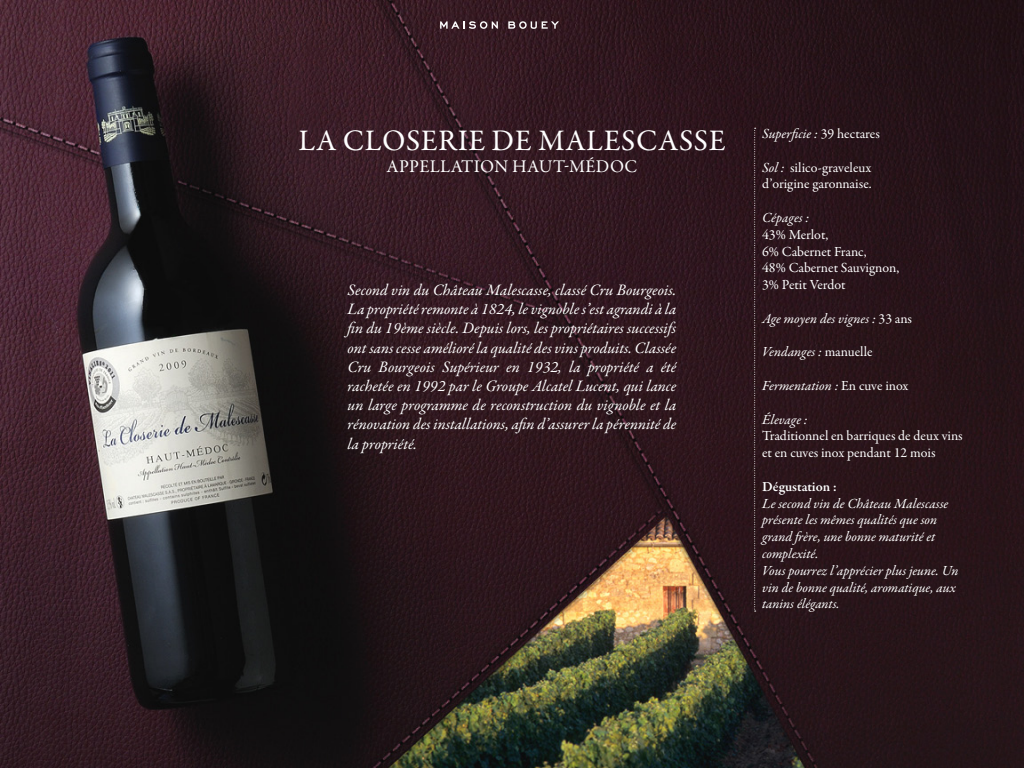
<style>
.page{position:relative;width:1024px;height:768px;background:#fff}
.page>*{position:absolute;margin:0;border:0;box-sizing:border-box;transform-origin:0 0}
.t1{font:30px "Garamond Premr Pro";letter-spacing:.02em;color:#fff}
.t2{font:18px "Garamond Premr Pro";letter-spacing:.02em;color:#fff}
.t3{font:italic 16px/19.2px "Garamond Premr Pro";color:#fff;text-align:justify}
.t4{font:italic 14px/16.8px "Garamond Premr Pro";color:#fff}
.t5{font:14px/16.8px "Garamond Premr Pro";color:#fff}
.t6{font:600 14px "Garamond Premr Pro";color:#fff}
.s1{font-style:normal}
.s2{font-style:italic}
</style>
<div class="page">
<img style="left:0;top:0;width:1024px;height:768px">
<svg style="left:754px;top:128px;width:2px;height:484px"></svg>
<svg style="left:440px;top:21px;width:58px;height:8px"></svg>
<svg style="left:508px;top:21px;width:51px;height:8px"></svg>
<p class="t1" style="left:298px;top:123px;width:429px">LA CLOSERIE DE MALESCASSE</p>
<p class="t2" style="left:387px;top:155px;width:252px">APPELLATION HAUT-MÉDOC</p>
<p class="t3" style="left:348px;top:281px;width:330px">Second vin du Château Malescasse, classé Cru Bourgeois.<br>La propriété remonte à 1824, le vignoble s’est agrandi à la fin du 19ème siècle. Depuis lors, les propriétaires successifs ont sans cesse amélioré la qualité des vins produits. Classée Cru Bourgeois Supérieur en 1932, la propriété a été rachetée en 1992 par le Groupe Alcatel Lucent, qui lance un large programme de reconstruction du vignoble et la rénovation des installations, afin d’assurer la pérennité de la propriété.</p>
<p class="t4" style="left:762px;top:126px;width:119px">Superficie : <span class="s1">39 hectares</span></p>
<p class="t5" style="left:762px;top:159px;width:111px"><span class="s2">Sol :</span> silico-graveleux</p>
<p class="t5" style="left:762px;top:176px;width:111px">d’origine garonnaise.</p>
<p class="t4" style="left:762px;top:210px;width:49px">Cépages :</p>
<p class="t5" style="left:762px;top:226px;width:68px">43% Merlot,</p>
<p class="t5" style="left:762px;top:243px;width:106px">6% Cabernet Franc,</p>
<p class="t5" style="left:762px;top:260px;width:139px">48% Cabernet Sauvignon,</p>
<p class="t5" style="left:762px;top:277px;width:85px">3% Petit Verdot</p>
<p class="t4" style="left:762px;top:311px;width:151px">Age moyen des vignes : <span class="s1">33 ans</span></p>
<p class="t4" style="left:762px;top:344px;width:112px">Vendanges : <span class="s1">manuelle</span></p>
<p class="t4" style="left:762px;top:378px;width:148px">Fermentation : <span class="s1">En cuve inox</span></p>
<p class="t4" style="left:762px;top:412px;width:47px">Élevage :</p>
<p class="t5" style="left:762px;top:428px;width:202px">Traditionnel en barriques de deux vins et en cuves inox pendant 12 mois</p>
<p class="t6" style="left:762px;top:478px;width:76px">Dégustation :</p>
<p class="t4" style="left:762px;top:496px;width:188px">Le second vin de Château Malescasse présente les mêmes qualités que son grand frère, une bonne maturité et complexité.</p>
<p class="t4" style="left:762px;top:563px;width:198px">Vous pourrez l’apprécier plus jeune. Un vin de bonne qualité, aromatique, aux tanins élégants.</p>
</div>
